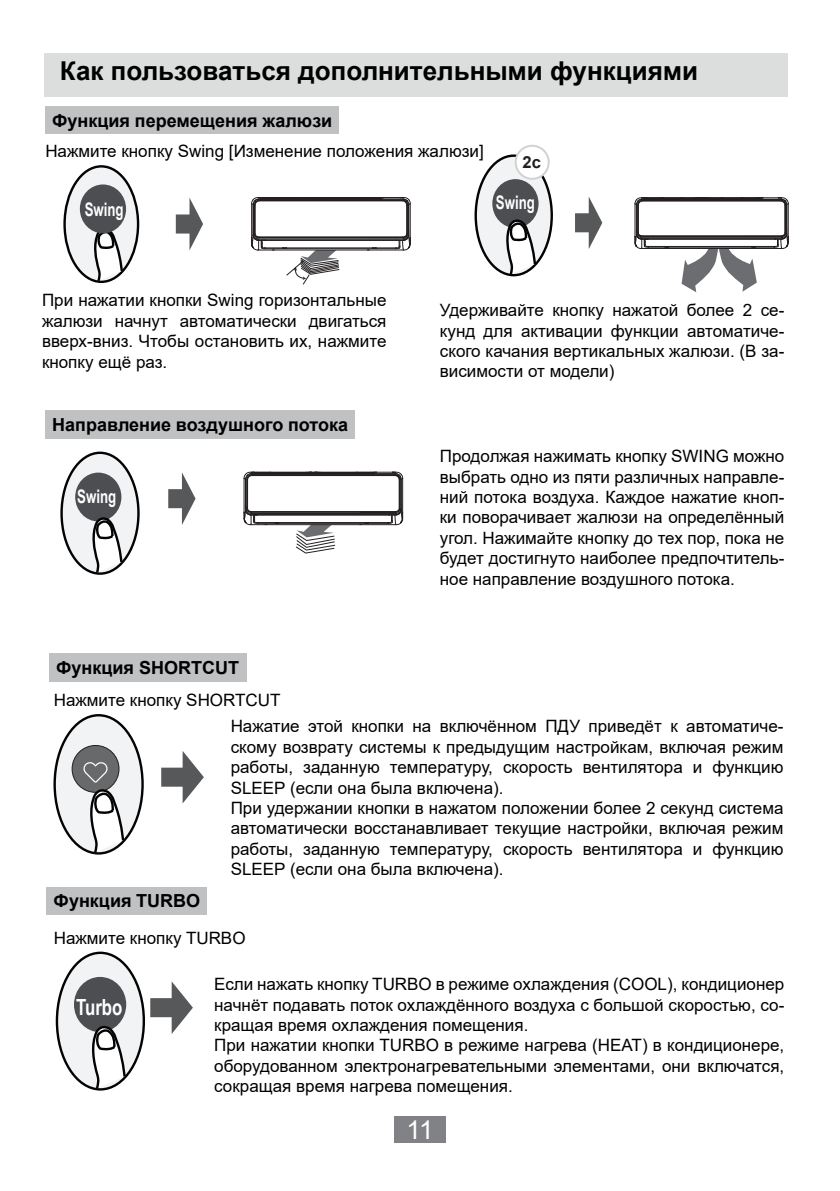
<style>
.page{position:relative;width:840px;height:1191px;background:#fff}
.page>*{position:absolute;margin:0;border:0;box-sizing:border-box;transform-origin:0 0}
.t1{font:700 26px "Arial";color:#000001}
.t2{font:26px "Arial";color:#fff}
.t3{font:700 22.2px "Arial Narrow";color:#fff;scale:.92 1}
.t4{font:700 18.6px "Arial Narrow";color:#fff;scale:.86 1}
.t5{font:700 18px "Arial";color:#000001}
.t6{font:17px/20.4px "Arial";color:#000001;text-align:justify}
.t7{font:700 16.6px "Arial";color:#231f20}
</style>
<div class="page">
<div style="left:475px;top:156px;width:76px;height:119px;background:#f2f3f4;border-radius:50%"></div>
<div style="left:474px;top:154px;width:78px;height:122px;border:2px solid #030303;border-radius:50%"></div>
<svg style="left:176px;top:198px;width:27px;height:52px"></svg>
<svg style="left:251px;top:197px;width:159px;height:88px"></svg>
<svg style="left:168px;top:472px;width:27px;height:53px"></svg>
<svg style="left:243px;top:471px;width:160px;height:82px"></svg>
<svg style="left:575px;top:196px;width:27px;height:53px"></svg>
<svg style="left:161px;top:751px;width:43px;height:52px"></svg>
<svg style="left:634px;top:197px;width:154px;height:95px"></svg>
<div style="left:65px;top:166px;width:73px;height:116px;background:#f2f3f4;border-radius:50%"></div>
<div style="left:63px;top:165px;width:76px;height:118px;border:2px solid #030303;border-radius:50%"></div>
<div style="left:515px;top:146px;width:33px;height:33px;background:#fff;border-radius:50%"></div>
<div style="left:514px;top:145px;width:35px;height:35px;border:2px solid #d1d2d4;border-radius:50%"></div>
<div style="left:62px;top:453px;width:76px;height:120px;background:#f2f3f4;border-radius:50%"></div>
<div style="left:60px;top:451px;width:80px;height:124px;border:2px solid #030303;border-radius:50%"></div>
<div style="left:55px;top:715px;width:87px;height:138px;background:#f2f3f4;border-radius:50%"></div>
<div style="left:53px;top:714px;width:91px;height:140px;border:2px solid #030303;border-radius:50%"></div>
<div style="left:72px;top:745px;width:47px;height:47px;background:#67696b;border-radius:50%"></div>
<div style="left:72px;top:745px;width:47px;height:48px;border:1px solid #231f20;border-radius:50%"></div>
<svg style="left:93px;top:228px;width:31px;height:55px"></svg>
<div style="left:80px;top:184px;width:46px;height:49px;background:#4d4e52;border-radius:50%"></div>
<div style="left:75px;top:472px;width:46px;height:49px;background:#4d4e52;border-radius:50%"></div>
<div style="left:492px;top:179px;width:46px;height:49px;background:#4d4e52;border-radius:50%"></div>
<svg style="left:504px;top:220px;width:33px;height:57px"></svg>
<svg style="left:91px;top:517px;width:33px;height:58px"></svg>
<svg style="left:150px;top:981px;width:43px;height:53px"></svg>
<div style="left:57px;top:952px;width:87px;height:137px;background:#f2f3f4;border-radius:50%"></div>
<div style="left:56px;top:951px;width:89px;height:139px;border:2px solid #030303;border-radius:50%"></div>
<div style="left:74px;top:977px;width:52px;height:55px;background:#4d4e52;border-radius:50%"></div>
<svg style="left:90px;top:1026px;width:37px;height:65px"></svg>
<svg style="left:88px;top:789px;width:37px;height:66px"></svg>
<svg style="left:83px;top:762px;width:24px;height:20px"></svg>
<div style="left:45px;top:53px;width:742px;height:43px;background:#dcdddd"></div>
<div style="left:45px;top:106px;width:294px;height:28px;background:#bfc1c3"></div>
<div style="left:45px;top:410px;width:310px;height:29px;background:#bfc1c3"></div>
<div style="left:49px;top:653px;width:197px;height:28px;background:#bfc1c3"></div>
<div style="left:47px;top:886px;width:160px;height:28px;background:#bfc1c3"></div>
<div style="left:394px;top:1116px;width:51px;height:26px;background:#808285"></div>
<h1 class="t1" style="left:60px;top:52px;width:639px">Как пользоваться дополнительными функциями</h1>
<p class="t5" style="left:52px;top:108px;width:281px">Функция перемещения жалюзи</p>
<p class="t6" style="left:45px;top:140px;width:440px">Нажмите кнопку Swing [Изменение положения жалюзи]</p>
<p class="t4" style="left:85px;top:195px;width:47px">Swing</p>
<p class="t7" style="left:522px;top:151px;width:20px">2c</p>
<p class="t4" style="left:495px;top:189px;width:47px">Swing</p>
<p class="t6" style="left:42px;top:290px;width:346px">При нажатии кнопки Swing горизонтальные жалюзи начнут автоматически двигаться вверх-вниз. Чтобы остановить их, нажмите кнопку ещё раз.</p>
<p class="t6" style="left:439px;top:300px;width:346px">Удерживайте кнопку нажатой более 2 се&shy;кунд для активации функции автоматиче&shy;ского качания вертикальных жалюзи. (В за&shy;висимости от модели)</p>
<p class="t5" style="left:52px;top:412px;width:297px">Направление воздушного потока</p>
<p class="t4" style="left:77px;top:483px;width:47px">Swing</p>
<p class="t5" style="left:56px;top:654px;width:184px">Функция SHORTCUT</p>
<p class="t6" style="left:54px;top:690px;width:228px">Нажмите кнопку SHORTCUT</p>
<p class="t6" style="left:439px;top:446px;width:346px">Продолжая нажимать кнопку SWING можно выбрать одно из пяти различных направле&shy;ний потока воздуха. Каждое нажатие кноп&shy;ки поворачивает жалюзи на определённый угол. Нажимайте кнопку до тех пор, пока не будет достигнуто наиболее предпочтитель&shy;ное направление воздушного потока.</p>
<p class="t5" style="left:54px;top:888px;width:148px">Функция TURBO</p>
<p class="t6" style="left:230px;top:716px;width:554px;text-align:left">Нажатие этой кнопки на включённом ПДУ приведёт к автоматиче&shy;скому возврату системы к предыдущим настройкам, включая режим работы, заданную температуру, скорость вентилятора и функцию SLEEP (если она была включена).<br>При удержании кнопки в нажатом положении более 2 секунд система автоматически восстанавливает текущие настройки, включая режим работы, заданную температуру, скорость вентилятора и функцию SLEEP (если она была включена).</p>
<p class="t6" style="left:54px;top:928px;width:193px">Нажмите кнопку TURBO</p>
<h2 class="t3" style="left:76px;top:990px;width:52px">Turbo</h2>
<p class="t6" style="left:214px;top:973px;width:571px;text-align:left">Если нажать кнопку TURBO в режиме охлаждения (COOL), кондиционер начнёт подавать поток охлаждённого воздуха с большой скоростью, со&shy;кращая время охлаждения помещения.<br>При нажатии кнопки TURBO в режиме нагрева (HEAT) в кондиционере, оборудованном электронагревательными элементами, они включатся, сокращая время нагрева помещения.</p>
<h1 class="t2" style="left:406px;top:1111px;width:28px">11</h1>
</div>
